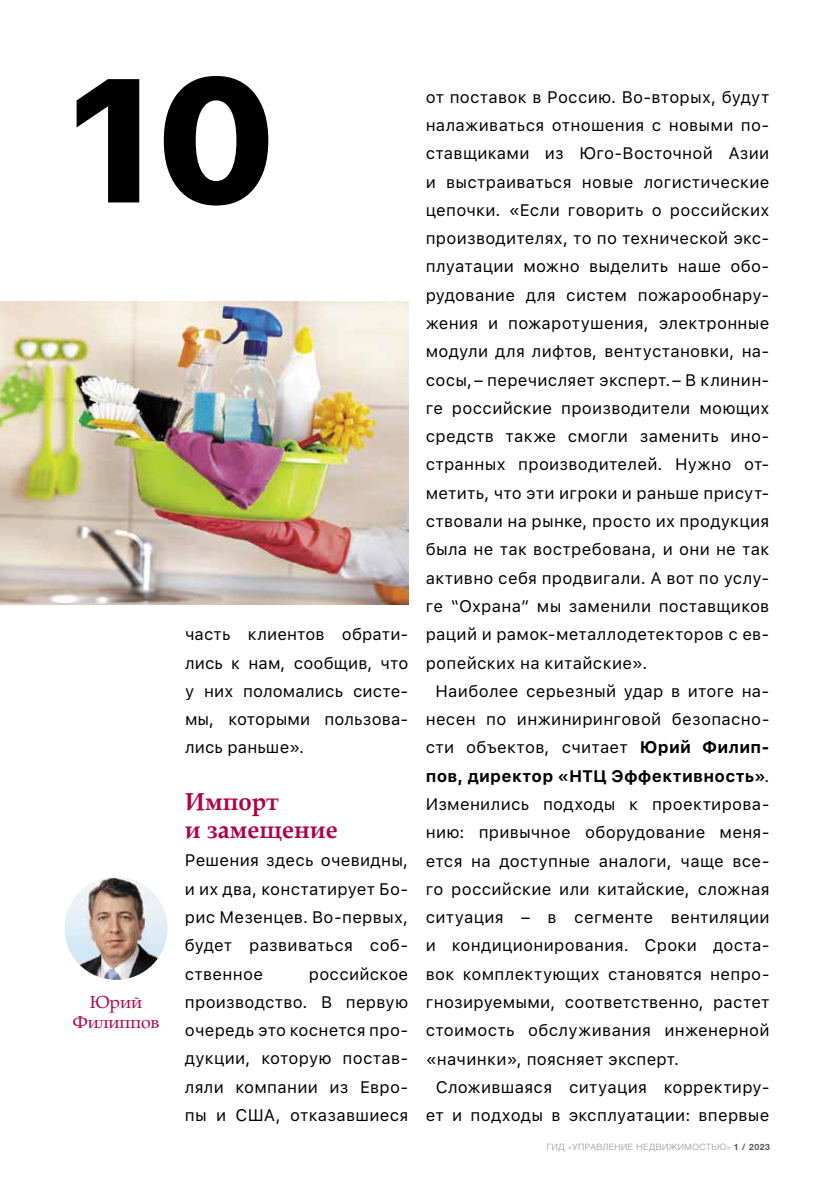
<style>
.page{position:relative;width:834px;height:1191px;background:#fff}
.page>*{position:absolute;margin:0;border:0;box-sizing:border-box;transform-origin:0 0}
.t1{font:800 175px "SFUI Display";color:#000}
.t2{font:700 24.5px/28.3px "Book Antiqua";color:#b20047}
.t3{font:17.5px/19.2px "Book Antiqua";color:#b20047;text-align:center}
.t4{font:16.62px/28.3px "SFUI Text";letter-spacing:.015em;color:#000;text-align:justify}
.t5{font:700 16.62px "SFUI Text";letter-spacing:.015em;color:#000}
.t6{font:300 8.75px "Helvetica Neue Cyr";letter-spacing:.06em;color:#939393}
.s1{font-weight:700}
.s2{font-weight:400}
.s3{font-weight:700;color:#555}
</style>
<div class="page">
<img style="left:0;top:301px;width:408px;height:303px">
<img style="left:65px;top:877px;width:102px;height:102px">
<h1 class="t1" style="left:69px;top:14px;width:207px">10</h1>
<p class="t3" style="left:73px;top:992px;width:88px">Юрий<br>Филиппов</p>
<p class="t4" style="left:185px;top:619px;width:225px">часть клиентов обрати&shy;лись к нам, сообщив, что у них поломались систе&shy;мы, которыми пользова&shy;лись раньше».</p>
<h2 class="t2" style="left:185px;top:787px;width:154px">Импорт<br>и замещение</h2>
<p class="t4" style="left:185px;top:845px;width:225px">Решения здесь очевидны, и их два, констатирует Бо&shy;рис Мезенцев. Во‑первых, будет развиваться соб&shy;ственное</p>
<p class="t4" style="left:185px;top:959px;width:225px;text-indent:124px">российское производство. В первую очередь это коснется про&shy;дукции, которую постав&shy;ляли компании из Евро&shy;пы и США, отказавшиеся</p>
<p class="t4" style="left:425px;top:82px;width:345px">от поставок в Россию. Во‑вторых, будут</p>
<p class="t4" style="left:425px;top:110px;width:345px">налаживаться отношения с новыми по-</p>
<p class="t4" style="left:425px;top:139px;width:345px">ставщиками из Юго-Восточной Азии</p>
<p class="t4" style="left:425px;top:167px;width:345px">и выстраиваться новые логистические</p>
<p class="t4" style="left:425px;top:195px;width:345px">цепочки. «Если говорить о российских</p>
<p class="t4" style="left:425px;top:223px;width:345px">производителях, то по технической экс-</p>
<p class="t4" style="left:425px;top:252px;width:345px">плуатации можно выделить наше обо-</p>
<p class="t4" style="left:425px;top:280px;width:345px">рудование для систем пожарообнару-</p>
<p class="t4" style="left:425px;top:308px;width:345px">жения и пожаротушения, электронные</p>
<p class="t4" style="left:425px;top:337px;width:345px">модули для лифтов, вентустановки, на-</p>
<p class="t4" style="left:425px;top:365px;width:345px">сосы,– перечисляет эксперт.– В клинин-</p>
<p class="t4" style="left:425px;top:393px;width:345px">ге российские производители моющих</p>
<p class="t4" style="left:425px;top:421px;width:345px">средств также смогли заменить ино-</p>
<p class="t4" style="left:425px;top:450px;width:345px">странных производителей. Нужно от-</p>
<p class="t4" style="left:425px;top:478px;width:345px">метить, что эти игроки и раньше присут-</p>
<p class="t4" style="left:425px;top:506px;width:345px">ствовали на рынке, просто их продукция</p>
<p class="t4" style="left:425px;top:534px;width:345px">была не так востребована, и они не так</p>
<p class="t4" style="left:425px;top:563px;width:345px">активно себя продвигали. А вот по услу-</p>
<p class="t4" style="left:425px;top:591px;width:345px">ге “Охрана” мы заменили поставщиков</p>
<p class="t4" style="left:425px;top:619px;width:345px">раций и рамок-металлодетекторов с ев-</p>
<p class="t4" style="left:425px;top:648px;width:223px">ропейских на китайские».</p>
<p class="t4" style="left:435px;top:676px;width:335px">Наиболее серьезный удар в итоге на-</p>
<p class="t4" style="left:425px;top:704px;width:345px">несен по инжиниринговой безопасно-</p>
<p class="t4" style="left:425px;top:732px;width:345px">сти объектов, считает <span class="s1">Юрий Филип-</span></p>
<p class="t5" style="left:425px;top:763px;width:345px">пов, директор «НТЦ Эффективность»<span class="s2">.</span></p>
<p class="t4" style="left:425px;top:789px;width:345px">Изменились подходы к проектирова-</p>
<p class="t4" style="left:425px;top:817px;width:345px">нию: привычное оборудование меня-</p>
<p class="t4" style="left:425px;top:846px;width:345px">ется на доступные аналоги, чаще все-</p>
<p class="t4" style="left:425px;top:874px;width:345px">го российские или китайские, сложная</p>
<p class="t4" style="left:425px;top:902px;width:345px">ситуация – в сегменте вентиляции</p>
<p class="t4" style="left:425px;top:930px;width:345px">и кондиционирования. Сроки доста-</p>
<p class="t4" style="left:425px;top:959px;width:345px">вок комплектующих становятся непро-</p>
<p class="t4" style="left:425px;top:987px;width:345px">гнозируемыми, соответственно, растет</p>
<p class="t4" style="left:425px;top:1015px;width:345px">стоимость обслуживания инженерной</p>
<p class="t4" style="left:425px;top:1044px;width:255px">«начинки», поясняет эксперт.</p>
<p class="t4" style="left:435px;top:1072px;width:335px">Сложившаяся ситуация корректиру-</p>
<p class="t4" style="left:426px;top:1100px;width:345px">ет и подходы в эксплуатации: впервые</p>
<p class="t6" style="left:546px;top:1141px;width:225px">ГИД «УПРАВЛЕНИЕ НЕДВИЖИМОСТЬЮ» <span class="s3">1 / 2023</span></p>
</div>
